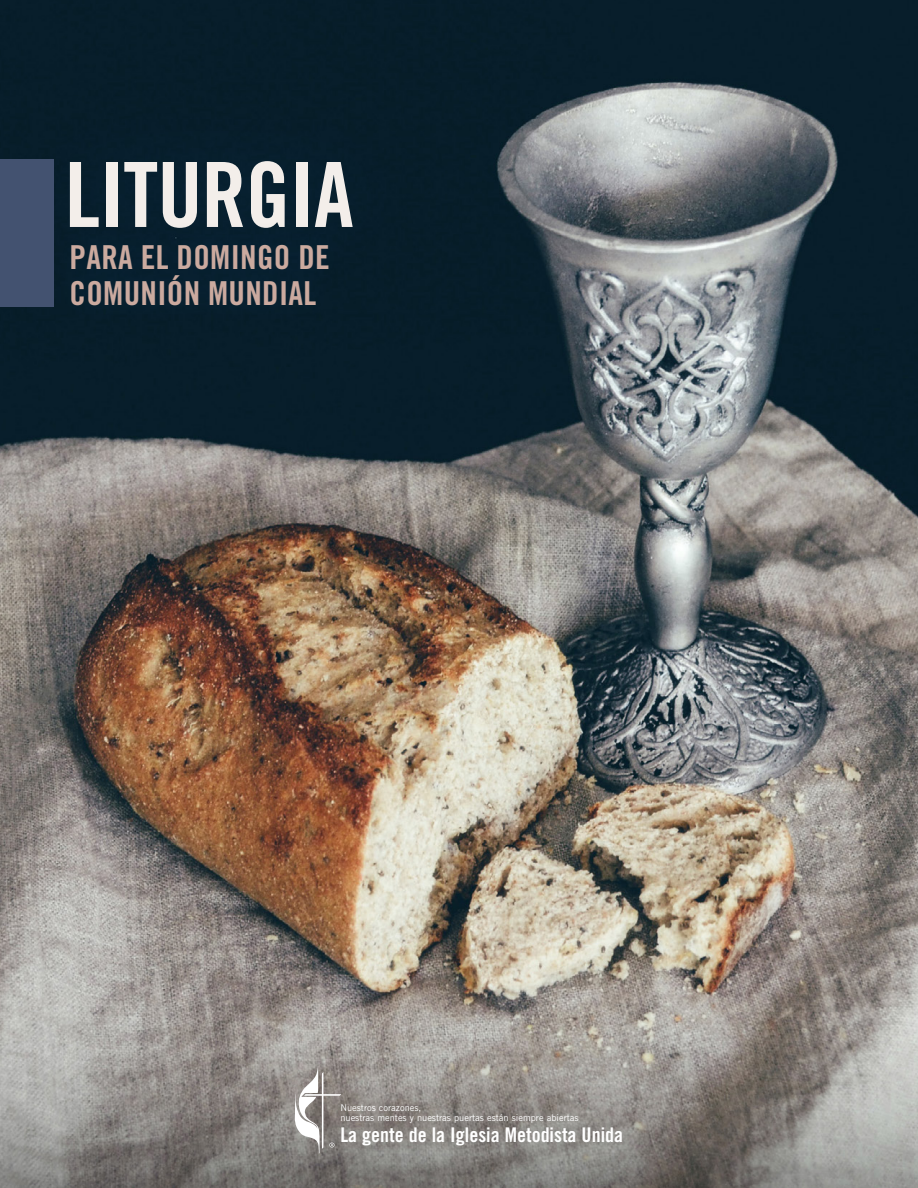
<style>
.page{position:relative;width:918px;height:1188px;background:#fff}
.page>*{position:absolute;margin:0;border:0;box-sizing:border-box;transform-origin:0 0}
.t1{font:90px "Trade Gothic LT Std Bd Cn 20";letter-spacing:-.01em;color:#f3eeea}
.t2{font:33px/36px "Trade Gothic LT Std Bd Cn 20";letter-spacing:.01em;color:#cbaa9f}
.t3{font:20.25px "Trade Gothic Bold Cond Twenty";color:#fff}
.t4{font:9.3px/9.9px "Trade Gothic LT Std";color:#fff}
</style>
<div class="page">
<img style="left:0;top:0;width:918px;height:1188px">
<svg style="left:295px;top:1066px;width:46px;height:88px"></svg>
<div style="left:0;top:88px;width:423px;height:214px;background:#071e2b"></div>
<div style="left:46px;top:220px;width:306px;height:109px;background:#071f2e"></div>
<div style="left:0;top:159px;width:54px;height:148px;background:#435270"></div>
<p class="t1" style="left:65px;top:140px;width:290px">LITURGIA</p>
<p class="t2" style="left:70px;top:239px;width:262px">PARA EL DOMINGO DE<br>COMUNIÓN MUNDIAL</p>
<p class="t4" style="left:340px;top:1103px;width:240px">Nuestros corazones,<br>nuestras mentes y nuestras puertas están siempre abiertas</p>
<p class="t3" style="left:340px;top:1122px;width:284px">La gente de la Iglesia Metodista Unida</p>
</div>
